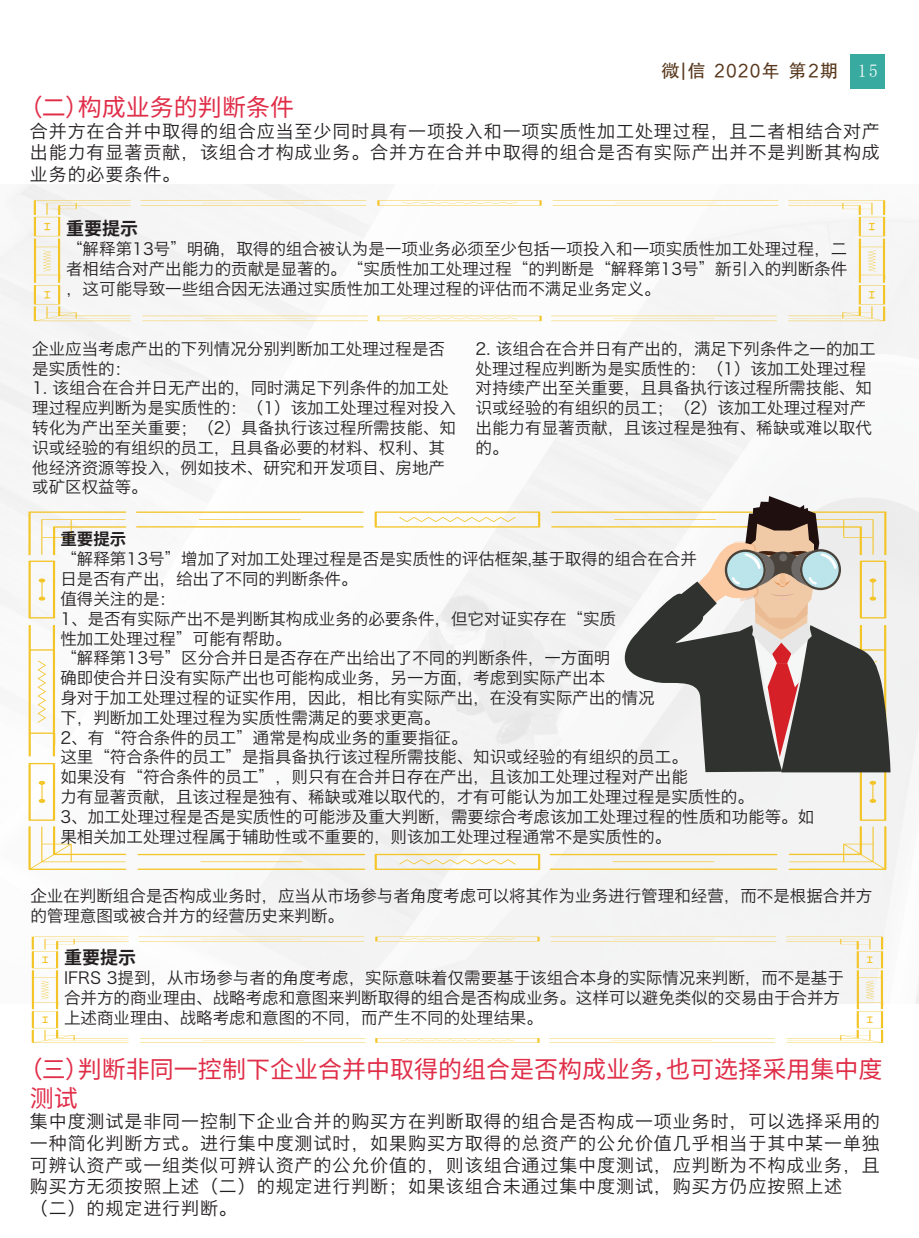
<style>
.page{position:relative;width:919px;height:1238px;background:#fff}
.page>*{position:absolute;margin:0;border:0;box-sizing:border-box;transform-origin:0 0}
.t1{font:24px/28.8px "Source Han Sans HWSC";color:#e02d48}
.t2{font:18px/21.6px "Hiragino Sans GB W3";letter-spacing:.05em;color:#231f20;text-align:justify}
.t3{font:18px "FZHTK GBK1 0";letter-spacing:.1em;color:#59391e}
.t4{font:700 18px "Source Han Sans HWSC";color:#231f20}
.t5{font:16.5px/19.8px "Hiragino Sans GB W3";color:#231f20}
.t6{font:700 16.5px "Source Han Sans HWSC";color:#231f20}
.s1{font-family:"Ping Fang SC Medium";color:#fff}
</style>
<div class="page">
<img style="left:0;top:184px;width:918px;height:819px">
<div style="left:850px;top:54px;width:34px;height:34px;background:#38aa9f"></div>
<svg style="left:788px;top:826px;width:98px;height:43px"></svg>
<svg style="left:28px;top:826px;width:98px;height:43px"></svg>
<svg style="left:28px;top:511px;width:98px;height:107px"></svg>
<svg style="left:29px;top:763px;width:26px;height:57px"></svg>
<svg style="left:374px;top:511px;width:166px;height:16px"></svg>
<hr style="left:551px;top:526px;width:227px;height:1px;background:#f3c529">
<hr style="left:551px;top:511px;width:227px;height:2px;background:#f3c529">
<hr style="left:136px;top:526px;width:228px;height:1px;background:#f3c529">
<hr style="left:136px;top:511px;width:228px;height:2px;background:#f3c529">
<svg style="left:199px;top:519px;width:102px;height:1px"></svg>
<svg style="left:374px;top:853px;width:166px;height:16px"></svg>
<hr style="left:549px;top:853px;width:228px;height:2px;background:#f3c529">
<hr style="left:549px;top:868px;width:228px;height:1px;background:#f3c529">
<svg style="left:612px;top:861px;width:102px;height:1px"></svg>
<hr style="left:137px;top:853px;width:228px;height:2px;background:#f3c529">
<hr style="left:137px;top:868px;width:228px;height:1px;background:#f3c529">
<svg style="left:200px;top:861px;width:102px;height:1px"></svg>
<svg style="left:29px;top:625px;width:26px;height:131px"></svg>
<svg style="left:614px;top:496px;width:276px;height:324px"></svg>
<svg style="left:377px;top:200px;width:164px;height:6px"></svg>
<svg style="left:552px;top:200px;width:226px;height:6px"></svg>
<svg style="left:140px;top:200px;width:226px;height:6px"></svg>
<svg style="left:377px;top:316px;width:164px;height:5px"></svg>
<svg style="left:551px;top:316px;width:226px;height:5px"></svg>
<svg style="left:142px;top:316px;width:226px;height:5px"></svg>
<svg style="left:788px;top:200px;width:97px;height:121px"></svg>
<svg style="left:34px;top:200px;width:97px;height:121px"></svg>
<svg style="left:375px;top:936px;width:164px;height:5px"></svg>
<svg style="left:550px;top:936px;width:226px;height:5px"></svg>
<svg style="left:138px;top:936px;width:226px;height:5px"></svg>
<svg style="left:375px;top:1038px;width:164px;height:4px"></svg>
<svg style="left:549px;top:1038px;width:225px;height:5px"></svg>
<svg style="left:140px;top:1038px;width:226px;height:5px"></svg>
<svg style="left:786px;top:936px;width:97px;height:106px"></svg>
<svg style="left:32px;top:936px;width:97px;height:106px"></svg>
<p class="t3" style="left:661px;top:61px;width:218px">微|信 2020年 第2期 <span class="s1">15</span></p>
<h1 class="t1" style="left:19px;top:93px;width:277px">（二）构成业务的判断条件</h1>
<p class="t2" style="left:30px;top:120px;width:851px">合并方在合并中取得的组合应当至少同时具有一项投入和一项实质性加工处理过程，且二者相结合对产出能力有显著贡献，该组合才构成业务。合并方在合并中取得的组合是否有实际产出并不是判断其构成业务的必要条件。</p>
<p class="t4" style="left:66px;top:219px;width:73px">重要提示</p>
<p class="t5" style="left:66px;top:239px;width:782px;text-align:justify">“解释第13号”明确，取得的组合被认为是一项业务必须至少包括一项投入和一项实质性加工处理过程，二者相结合对产出能力的贡献是显著的。“实质性加工处理过程“的判断是“解释第13号”新引入的判断条件，这可能导致一些组合因无法通过实质性加工处理过程的评估而不满足业务定义。</p>
<p class="t5" style="left:32px;top:338px;width:414px">企业应当考虑产出的下列情况分别判断加工处理过程是否是实质性的：</p>
<p class="t5" style="left:32px;top:378px;width:425px">1. 该组合在合并日无产出的，同时满足下列条件的加工处理过程应判断为是实质性的：（1）该加工处理过程对投入转化为产出至关重要；（2）具备执行该过程所需技能、知识或经验的有组织的员工，且具备必要的材料、权利、其他经济资源等投入，例如技术、研究和开发项目、房地产或矿区权益等。</p>
<p class="t5" style="left:475px;top:338px;width:401px">2. 该组合在合并日有产出的，满足下列条件之一的加工处理过程应判断为是实质性的：（1）该加工处理过程对持续产出至关重要，且具备执行该过程所需技能、知识或经验的有组织的员工；（2）该加工处理过程对产出能力有显著贡献，且该过程是独有、稀缺或难以取代的。</p>
<p class="t6" style="left:60px;top:530px;width:68px">重要提示</p>
<p class="t5" style="left:60px;top:549px;width:755px">“解释第13号”增加了对加工处理过程是否是实质性的评估框架,基于取得的组合在合并<br>日是否有产出，给出了不同的判断条件。<br>值得关注的是：<br>1、是否有实际产出不是判断其构成业务的必要条件，但它对证实存在“实质<br>性加工处理过程”可能有帮助。<br>“解释第13号”区分合并日是否存在产出给出了不同的判断条件，一方面明<br>确即使合并日没有实际产出也可能构成业务，另一方面，考虑到实际产出本<br>身对于加工处理过程的证实作用，因此，相比有实际产出，在没有实际产出的情况<br>下，判断加工处理过程为实质性需满足的要求更高。<br>2、有“符合条件的员工”通常是构成业务的重要指征。<br>这里“符合条件的员工”是指具备执行该过程所需技能、知识或经验的有组织的员工。<br>如果没有“符合条件的员工”，则只有在合并日存在产出，且该加工处理过程对产出能<br>力有显著贡献，且该过程是独有、稀缺或难以取代的，才有可能认为加工处理过程是实质性的。<br>3、加工处理过程是否是实质性的可能涉及重大判断，需要综合考虑该加工处理过程的性质和功能等。如果相关加工处理过程属于辅助性或不重要的，则该加工处理过程通常不是实质性的。</p>
<p class="t5" style="left:30px;top:885px;width:843px">企业在判断组合是否构成业务时，应当从市场参与者角度考虑可以将其作为业务进行管理和经营，而不是根据合并方的管理意图或被合并方的经营历史来判断。</p>
<p class="t4" style="left:64px;top:947px;width:73px">重要提示</p>
<p class="t5" style="left:64px;top:967px;width:781px">IFRS 3提到，从市场参与者的角度考虑，实际意味着仅需要基于该组合本身的实际情况来判断，而不是基于合并方的商业理由、战略考虑和意图来判断取得的组合是否构成业务。这样可以避免类似的交易由于合并方上述商业理由、战略考虑和意图的不同，而产生不同的处理结果。</p>
<h1 class="t1" style="left:30px;top:1055px;width:854px;text-indent:-11px">（三）判断非同一控制下企业合并中取得的组合是否构成业务，也可选择采用集中度测试</h1>
<p class="t2" style="left:30px;top:1110px;width:851px;text-align:left">集中度测试是非同一控制下企业合并的购买方在判断取得的组合是否构成一项业务时，可以选择采用的一种简化判断方式。进行集中度测试时，如果购买方取得的总资产的公允价值几乎相当于其中某一单独可辨认资产或一组类似可辨认资产的公允价值的，则该组合通过集中度测试，应判断为不构成业务，且购买方无须按照上述（二）的规定进行判断；如果该组合未通过集中度测试，购买方仍应按照上述<br>（二）的规定进行判断。</p>
</div>
